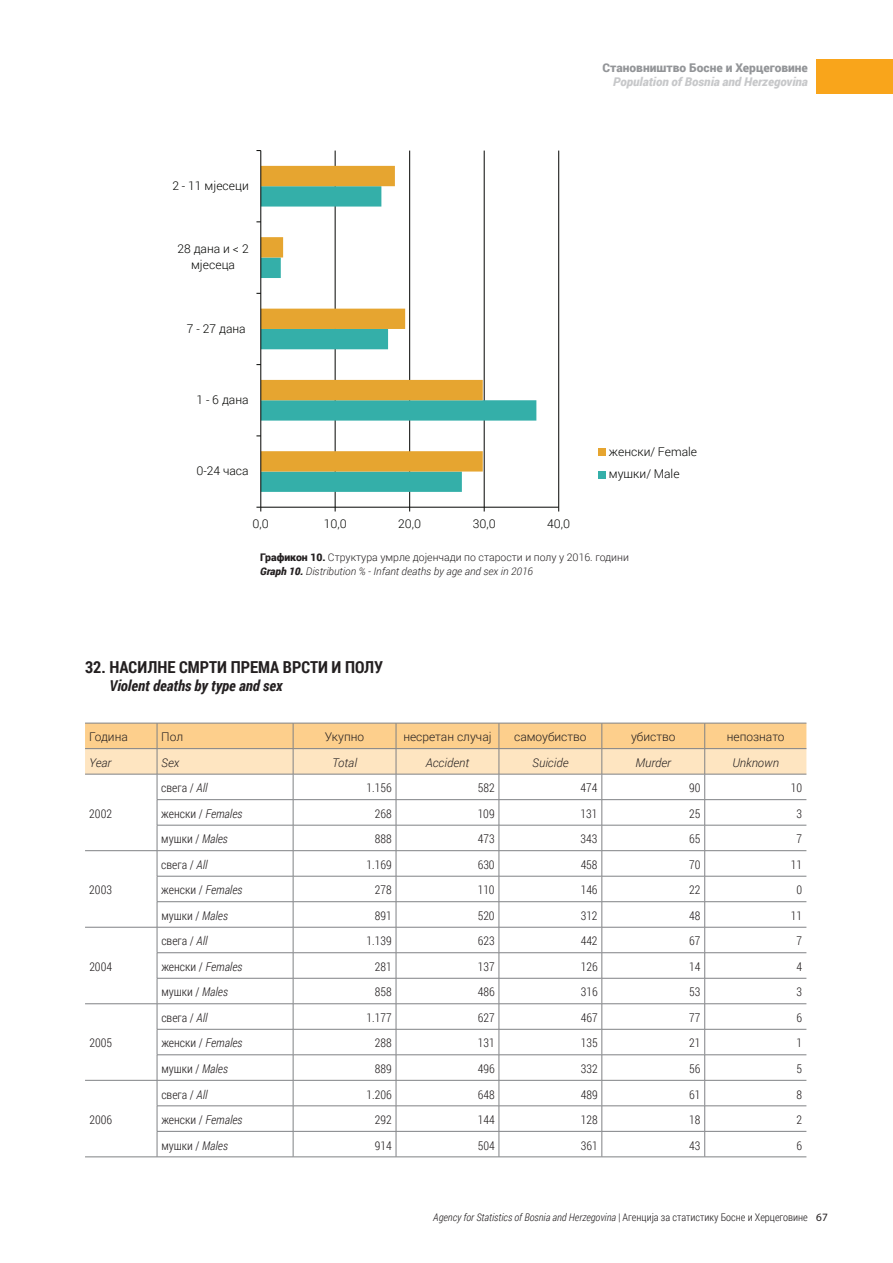
<style>
.page{position:relative;width:893px;height:1263px;background:#fff}
.page>*{position:absolute;margin:0;border:0;box-sizing:border-box;transform-origin:0 0}
.t1{font:700 16.5px "Roboto Condensed";color:#231f20}
.t2{font:italic 700 15px "Roboto Condensed";color:#231f20}
.t3{font:300 12px "Roboto Condensed";color:#231f20}
.t4{font:300 12px/15.9px "Roboto";color:#040503;text-align:center}
.t5{font:300 12px "Roboto";color:#231f20}
.t6{font:italic 300 12px "Roboto";color:#231f20}
.t7{font:italic 900 12px "Roboto";color:#c7c8ca}
.t8{font:900 12px "Roboto";color:#939598}
.t9{font:300 10.5px/13.5px "Roboto";color:#231f20}
.t10{font:italic 300 10.5px "Roboto Condensed";color:#231f20}
.s1{font-weight:900}
.s2{font-weight:900;font-style:italic}
.s3{font-style:italic}
.s4{font-style:normal}
.s5{font-family:"Myriad Pro";font-weight:400;font-style:normal;font-size:11.25px}
</style>
<div class="page">
<div style="left:816px;top:60px;width:77px;height:34px;background:#f9a51b"></div>
<svg style="left:85px;top:723px;width:721px;height:433px"></svg>
<hr style="left:85px;top:1156px;width:72px;height:1px;background:#808285">
<hr style="left:157px;top:1156px;width:136px;height:1px;background:#808285">
<hr style="left:293px;top:1156px;width:103px;height:1px;background:#808285">
<hr style="left:396px;top:1156px;width:103px;height:1px;background:#808285">
<hr style="left:499px;top:1156px;width:103px;height:1px;background:#808285">
<hr style="left:602px;top:1156px;width:103px;height:1px;background:#808285">
<hr style="left:705px;top:1156px;width:101px;height:1px;background:#808285">
<hr style="left:335px;top:151px;width:1px;height:356px;background:#040503">
<hr style="left:409px;top:151px;width:1px;height:356px;background:#040503">
<hr style="left:484px;top:151px;width:1px;height:356px;background:#040503">
<hr style="left:558px;top:151px;width:1px;height:356px;background:#040503">
<svg style="left:262px;top:186px;width:274px;height:306px"></svg>
<svg style="left:262px;top:166px;width:221px;height:305px"></svg>
<hr style="left:261px;top:507px;width:298px;height:1px;background:#040503">
<hr style="left:261px;top:151px;width:1px;height:356px;background:#040503">
<svg style="left:256px;top:507px;width:6px;height:4px"></svg>
<div style="left:599px;top:449px;width:7px;height:7px;background:#e6a530"></div>
<div style="left:599px;top:471px;width:7px;height:7px;background:#34afa9"></div>
<p class="t8" style="left:603px;top:59px;width:207px">Стaнoвништвo Бoснe и Хeрцeгoвинe</p>
<p class="t7" style="left:613px;top:73px;width:196px">Population of Bosnia and Herzegovina</p>
<p class="t4" style="left:172px;top:177px;width:78px">2 - 11 мјесеци</p>
<p class="t4" style="left:178px;top:241px;width:73px">28 дана и &lt; 2 мјесеца</p>
<p class="t4" style="left:187px;top:320px;width:60px">7 - 27 дана</p>
<p class="t4" style="left:196px;top:391px;width:54px">1 - 6 дана</p>
<p class="t4" style="left:196px;top:463px;width:54px">0-24 часа</p>
<p class="t4" style="left:253px;top:516px;width:18px">0,0</p>
<p class="t4" style="left:324px;top:516px;width:25px">10,0</p>
<p class="t4" style="left:398px;top:516px;width:25px">20,0</p>
<p class="t4" style="left:473px;top:516px;width:25px">30,0</p>
<p class="t4" style="left:547px;top:516px;width:25px">40,0</p>
<p class="t4" style="left:609px;top:440px;width:90px;line-height:22.2px;text-align:left">женски/ Female мушки/ Male</p>
<p class="t9" style="left:260px;top:550px;width:370px"><span class="s1">Графикон 10.</span> Структура умрле дојенчади по старости и полу у 2016. години<br><span class="s2">Graph 10.</span> <span class="s3">Distribution % - Infant deaths by age and sex in 2016</span></p>
<h1 class="t1" style="left:85px;top:655px;width:300px">32. НАСИЛНЕ СМРТИ ПРЕМА ВРСТИ И ПОЛУ</h1>
<p class="t2" style="left:109px;top:675px;width:175px">Violent deaths by type and sex</p>
<p class="t5" style="left:89px;top:729px;width:40px">Гoдинa</p>
<p class="t5" style="left:161px;top:729px;width:23px">Пoл</p>
<p class="t5" style="left:325px;top:729px;width:41px">Укупно</p>
<p class="t5" style="left:403px;top:729px;width:90px">нeсрeтaн случaj</p>
<p class="t5" style="left:514px;top:729px;width:74px">самоубиство</p>
<p class="t5" style="left:631px;top:729px;width:46px">убиство</p>
<p class="t5" style="left:727px;top:729px;width:59px">непознато</p>
<p class="t6" style="left:89px;top:754px;width:24px">Year</p>
<p class="t6" style="left:161px;top:754px;width:20px">Sex</p>
<p class="t6" style="left:332px;top:754px;width:26px">Total</p>
<p class="t6" style="left:426px;top:754px;width:45px">Accident</p>
<p class="t6" style="left:532px;top:754px;width:38px">Suicide</p>
<p class="t6" style="left:635px;top:754px;width:37px">Murder</p>
<p class="t6" style="left:732px;top:754px;width:48px">Unknown</p>
<p class="t3" style="left:89px;top:805px;width:24px">2002</p>
<p class="t3" style="left:89px;top:882px;width:24px">2003</p>
<p class="t3" style="left:89px;top:958px;width:24px">2004</p>
<p class="t3" style="left:89px;top:1035px;width:24px">2005</p>
<p class="t3" style="left:89px;top:1111px;width:24px">2006</p>
<p class="t3" style="left:161px;top:780px;width:48px">свега / <span class="s3">All</span></p>
<p class="t3" style="left:367px;top:780px;width:27px">1.156</p>
<p class="t3" style="left:478px;top:780px;width:18px">582</p>
<p class="t3" style="left:581px;top:780px;width:18px">474</p>
<p class="t3" style="left:689px;top:780px;width:13px">90</p>
<p class="t3" style="left:791px;top:780px;width:13px">10</p>
<p class="t3" style="left:161px;top:805px;width:83px">женски / <span class="s3">Females</span></p>
<p class="t3" style="left:375px;top:805px;width:18px">268</p>
<p class="t3" style="left:478px;top:805px;width:19px">109</p>
<p class="t3" style="left:581px;top:805px;width:18px">131</p>
<p class="t3" style="left:689px;top:805px;width:13px">25</p>
<p class="t3" style="left:796px;top:805px;width:7px">3</p>
<p class="t3" style="left:161px;top:831px;width:68px">мушки / <span class="s3">Males</span></p>
<p class="t3" style="left:375px;top:831px;width:18px">888</p>
<p class="t3" style="left:478px;top:831px;width:18px">473</p>
<p class="t3" style="left:581px;top:831px;width:18px">343</p>
<p class="t3" style="left:689px;top:831px;width:13px">65</p>
<p class="t3" style="left:796px;top:831px;width:7px">7</p>
<p class="t3" style="left:161px;top:856px;width:48px">свега / <span class="s3">All</span></p>
<p class="t3" style="left:367px;top:856px;width:27px">1.169</p>
<p class="t3" style="left:478px;top:856px;width:19px">630</p>
<p class="t3" style="left:581px;top:856px;width:18px">458</p>
<p class="t3" style="left:689px;top:856px;width:13px">70</p>
<p class="t3" style="left:791px;top:856px;width:13px">11</p>
<p class="t3" style="left:161px;top:882px;width:83px">женски / <span class="s3">Females</span></p>
<p class="t3" style="left:375px;top:882px;width:18px">278</p>
<p class="t3" style="left:478px;top:882px;width:19px">110</p>
<p class="t3" style="left:581px;top:882px;width:18px">146</p>
<p class="t3" style="left:689px;top:882px;width:13px">22</p>
<p class="t3" style="left:796px;top:882px;width:7px">0</p>
<p class="t3" style="left:161px;top:907px;width:68px">мушки / <span class="s3">Males</span></p>
<p class="t3" style="left:375px;top:907px;width:18px">891</p>
<p class="t3" style="left:478px;top:907px;width:19px">520</p>
<p class="t3" style="left:581px;top:907px;width:18px">312</p>
<p class="t3" style="left:689px;top:907px;width:13px">48</p>
<p class="t3" style="left:791px;top:907px;width:13px">11</p>
<p class="t3" style="left:161px;top:933px;width:48px">свега / <span class="s3">All</span></p>
<p class="t3" style="left:367px;top:933px;width:27px">1.139</p>
<p class="t3" style="left:478px;top:933px;width:18px">623</p>
<p class="t3" style="left:581px;top:933px;width:18px">442</p>
<p class="t3" style="left:689px;top:933px;width:13px">67</p>
<p class="t3" style="left:797px;top:933px;width:7px">7</p>
<p class="t3" style="left:161px;top:958px;width:83px">женски / <span class="s3">Females</span></p>
<p class="t3" style="left:375px;top:958px;width:18px">281</p>
<p class="t3" style="left:478px;top:958px;width:18px">137</p>
<p class="t3" style="left:581px;top:958px;width:18px">126</p>
<p class="t3" style="left:689px;top:958px;width:13px">14</p>
<p class="t3" style="left:797px;top:958px;width:7px">4</p>
<p class="t3" style="left:161px;top:984px;width:68px">мушки / <span class="s3">Males</span></p>
<p class="t3" style="left:375px;top:984px;width:18px">858</p>
<p class="t3" style="left:478px;top:984px;width:18px">486</p>
<p class="t3" style="left:581px;top:984px;width:18px">316</p>
<p class="t3" style="left:689px;top:984px;width:13px">53</p>
<p class="t3" style="left:797px;top:984px;width:7px">3</p>
<p class="t3" style="left:161px;top:1009px;width:48px">свега / <span class="s3">All</span></p>
<p class="t3" style="left:367px;top:1009px;width:27px">1.177</p>
<p class="t3" style="left:478px;top:1009px;width:18px">627</p>
<p class="t3" style="left:581px;top:1009px;width:18px">467</p>
<p class="t3" style="left:689px;top:1009px;width:13px">77</p>
<p class="t3" style="left:797px;top:1009px;width:7px">6</p>
<p class="t3" style="left:161px;top:1035px;width:83px">женски / <span class="s3">Females</span></p>
<p class="t3" style="left:375px;top:1035px;width:18px">288</p>
<p class="t3" style="left:478px;top:1035px;width:18px">131</p>
<p class="t3" style="left:581px;top:1035px;width:18px">135</p>
<p class="t3" style="left:689px;top:1035px;width:13px">21</p>
<p class="t3" style="left:797px;top:1035px;width:7px">1</p>
<p class="t3" style="left:161px;top:1060px;width:68px">мушки / <span class="s3">Males</span></p>
<p class="t3" style="left:375px;top:1060px;width:18px">889</p>
<p class="t3" style="left:478px;top:1060px;width:18px">496</p>
<p class="t3" style="left:581px;top:1060px;width:18px">332</p>
<p class="t3" style="left:689px;top:1060px;width:13px">56</p>
<p class="t3" style="left:797px;top:1060px;width:7px">5</p>
<p class="t3" style="left:161px;top:1086px;width:48px">свега / <span class="s3">All</span></p>
<p class="t3" style="left:367px;top:1086px;width:27px">1.206</p>
<p class="t3" style="left:478px;top:1086px;width:18px">648</p>
<p class="t3" style="left:581px;top:1086px;width:18px">489</p>
<p class="t3" style="left:689px;top:1086px;width:13px">61</p>
<p class="t3" style="left:797px;top:1086px;width:7px">8</p>
<p class="t3" style="left:161px;top:1111px;width:83px">женски / <span class="s3">Females</span></p>
<p class="t3" style="left:375px;top:1111px;width:18px">292</p>
<p class="t3" style="left:478px;top:1111px;width:18px">144</p>
<p class="t3" style="left:581px;top:1111px;width:18px">128</p>
<p class="t3" style="left:689px;top:1111px;width:13px">18</p>
<p class="t3" style="left:797px;top:1111px;width:7px">2</p>
<p class="t3" style="left:161px;top:1137px;width:68px">мушки / <span class="s3">Males</span></p>
<p class="t3" style="left:375px;top:1137px;width:18px">914</p>
<p class="t3" style="left:478px;top:1137px;width:19px">504</p>
<p class="t3" style="left:581px;top:1137px;width:18px">361</p>
<p class="t3" style="left:689px;top:1137px;width:13px">43</p>
<p class="t3" style="left:797px;top:1137px;width:7px">6</p>
<p class="t10" style="left:433px;top:1210px;width:396px">Agency for Statistics of Bosnia and Herzegovina <span class="s4">| Aгeнциja зa стaтистику Бoснe и Хeрцeгoвинe</span> <span class="s5">67</span></p>
</div>
